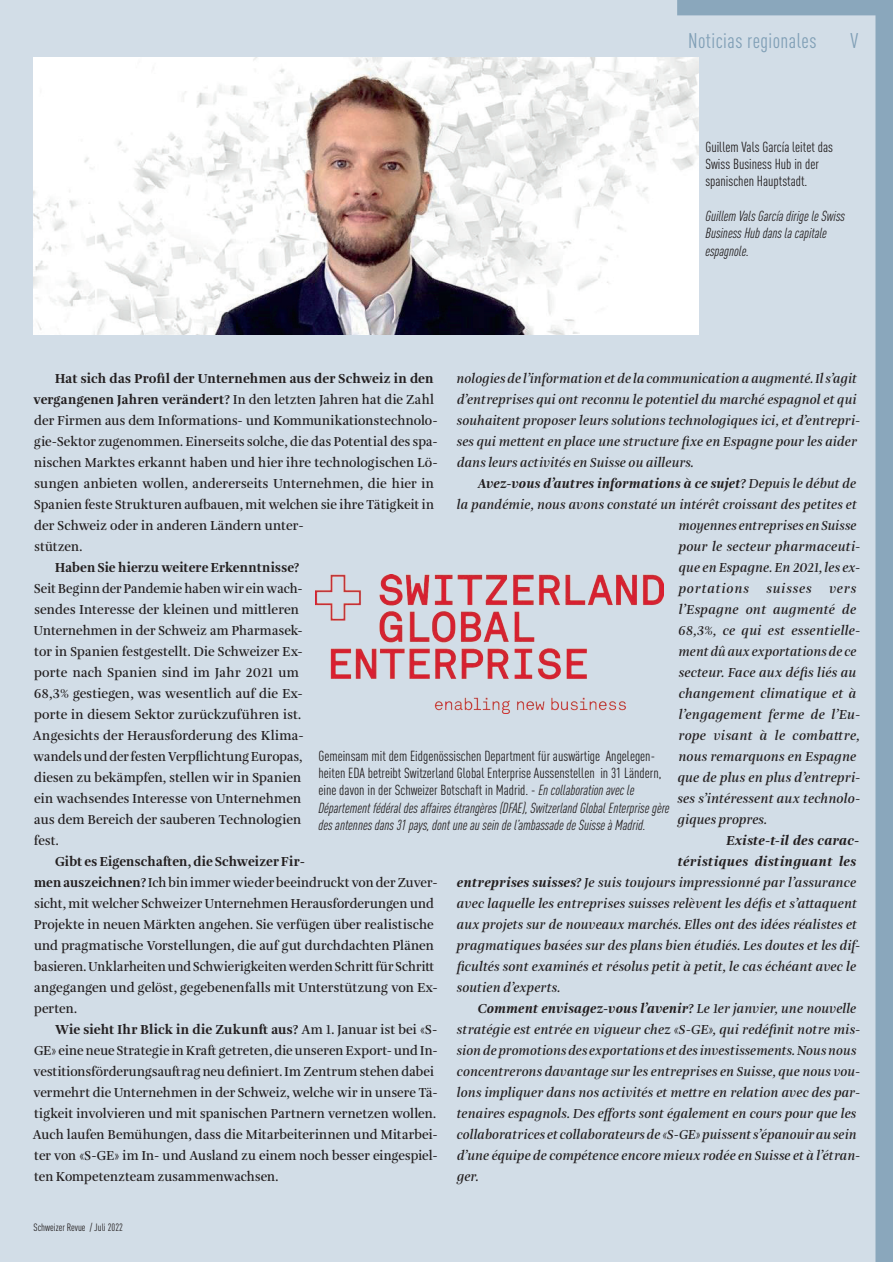
<style>
.page{position:relative;width:893px;height:1262px;background:#d2dde7}
.page>*{position:absolute;margin:0;border:0;box-sizing:border-box;transform-origin:0 0}
.t1{font:condensed 21px "DINOT";letter-spacing:.02em;color:#809fb6}
.t2{font:condensed 14.4px/17.2px "DINOT";color:#231f20}
.t3{font:italic condensed 14.4px/17.2px "DINOT";color:#231f20}
.t4{font:italic 600 13.5px/21px "Amalia Pro";letter-spacing:.015em;color:#231f20}
.t5{font:600 13.5px/21px "Amalia Pro";letter-spacing:.005em;color:#231f20;scale:.95 1}
.t6{font:600 13.5px/21px "Amalia Pro";letter-spacing:.005em;color:#231f20;scale:.94 1}
.t7{font:600 13.5px/21px "Amalia Pro";letter-spacing:.005em;color:#231f20}
.t8{font:italic 900 13.5px "Amalia Pro";letter-spacing:.015em;color:#231f20}
.t9{font:900 13.5px "Amalia Pro";letter-spacing:.005em;color:#231f20;scale:.95 1}
.t10{font:italic 600 13.5px "Amalia Pro";letter-spacing:.06em;color:#231f20}
.t11{font:italic 600 13.5px "Amalia Pro";letter-spacing:.07em;color:#231f20}
.t12{font:condensed 10.5px "DINOT";color:#231f20}
.s1{font-weight:900}
.s2{font-weight:600}
.s3{font-style:italic}
</style>
<div class="page">
<svg style="left:677px;top:0;width:216px;height:1262px"></svg>
<img style="left:34px;top:58px;width:664px;height:276px">
<img style="left:315px;top:575px;width:348px;height:139px">
<h1 class="t1" style="left:688px;top:29px;width:130px">Noticias regionales</h1>
<h1 class="t1" style="left:850px;top:29px;width:9px">V</h1>
<p class="t2" style="left:705px;top:138px;width:129px">Guillem Vals García leitet das<br>Swiss Business Hub in der spanischen Hauptstadt.</p>
<p class="t3" style="left:705px;top:207px;width:141px">Guillem Vals García dirige le Swiss<br>Business Hub dans la capitale espagnole.</p>
<p class="t5" style="left:33px;top:368px;width:427px;text-indent:22px"><span class="s1">Hat sich das Profil der Unternehmen aus der Schweiz in den vergangenen Jahren verändert?</span> In den letzten Jahren hat die Zahl der Firmen aus dem Informations- und Kommunikationstechnolo&shy;gie-Sektor zugenommen. Einerseits solche, die das Potential des spa&shy;nischen Marktes erkannt haben und hier ihre technologischen Lö&shy;sungen anbieten wollen, andererseits Unternehmen, die hier in Spanien feste Strukturen aufbauen, mit welchen sie ihre Tätigkeit in der Schweiz oder in anderen Ländern unter-<br>stützen.</p>
<p class="t9" style="left:55px;top:559px;width:259px">Haben Sie hierzu weitere Erkenntnisse?</p>
<p class="t6" style="left:33px;top:578px;width:290px">Seit Beginn der Pandemie haben wir ein wach&shy;sendes Interesse der kleinen und mittleren Unternehmen in der Schweiz am Pharmasek&shy;tor in Spanien festgestellt. Die Schweizer Ex&shy;porte nach Spanien sind im Jahr 2021 um 68,3% gestiegen, was wesentlich auf die Ex&shy;porte in diesem Sektor zurückzuführen ist.<br>Angesichts der Herausforderung des Klima&shy;wandels und der festen Verpflichtung Europas, diesen zu bekämpfen, stellen wir in Spanien ein wachsendes Interesse von Unternehmen aus dem Bereich der sauberen Technologien fest.</p>
<p class="t5" style="left:34px;top:851px;width:427px;text-indent:21px"><span class="s1">Gibt es Eigenschaften, die Schweizer Fir-<br>men auszeichnen?</span> Ich bin immer wieder beeindruckt von der Zuver&shy;sicht, mit welcher Schweizer Unternehmen Herausforderungen und Projekte in neuen Märkten angehen. Sie verfügen über realistische und pragmatische Vorstellungen, die auf gut durchdachten Plänen basieren. Unklarheiten und Schwierigkeiten werden Schritt für Schritt angegangen und gelöst, gegebenenfalls mit Unterstützung von Ex&shy;perten.</p>
<p class="t7" style="left:33px;top:1019px;width:406px;text-indent:22px"><span class="s1">Wie sieht Ihr Blick in die Zukunft aus?</span> Am 1. Januar ist bei «S-GE» eine neue Strategie in Kraft getreten, die unseren Export- und In&shy;vestitionsförderungsauftrag neu definiert. Im Zentrum stehen dabei vermehrt die Unternehmen in der Schweiz, welche wir in unsere Tä&shy;tigkeit involvieren und mit spanischen Partnern vernetzen wollen.<br>Auch laufen Bemühungen, dass die Mitarbeiterinnen und Mitarbei&shy;ter von «S-GE» im In- und Ausland zu einem noch besser eingespiel&shy;ten Kompetenzteam zusammenwachsen.</p>
<p class="t4" style="left:457px;top:368px;width:405px">nologies de l’information et de la communication a augmenté. Il s’agit d’entreprises qui ont reconnu le potentiel du marché espagnol et qui souhaitent proposer leurs solutions technologiques ici, et d’entrepri&shy;ses qui mettent en place une structure fixe en Espagne pour les aider dans leurs activités en Suisse ou ailleurs.</p>
<p class="t8" style="left:478px;top:475px;width:380px">Avez-vous d’autres informations à ce sujet? <span class="s2">Depuis le début de</span></p>
<p class="t4" style="left:457px;top:494px;width:401px">la pandémie, nous avons constaté un intérêt croissant des petites et</p>
<p class="t4" style="left:678px;top:515px;width:179px">moyennes entreprises en Suisse</p>
<p class="t4" style="left:679px;top:536px;width:183px">pour le secteur pharmaceuti-</p>
<p class="t4" style="left:679px;top:557px;width:183px">que en Espagne. En 2021, les ex-</p>
<p class="t10" style="left:679px;top:580px;width:72px">portations</p>
<p class="t11" style="left:766px;top:580px;width:47px">suisses</p>
<p class="t4" style="left:678px;top:578px;width:184px;text-indent:151px">vers l’Espagne ont augmenté de<br>68,3%, ce qui est essentielle&shy;ment dû aux exportations de ce secteur. Face aux défis liés au changement climatique et à l’engagement ferme de l’Eu&shy;rope visant à le combattre, nous remarquons en Espagne que de plus en plus d’entrepri&shy;ses s’intéressent aux technolo&shy;giques propres.</p>
<p class="t8" style="left:726px;top:832px;width:134px">Existe-t-il des carac-</p>
<p class="t8" style="left:678px;top:853px;width:180px">téristiques distinguant les</p>
<p class="t4" style="left:457px;top:872px;width:401px"><span class="s1">entreprises suisses?</span> Je suis toujours impressionné par l’assurance</p>
<p class="t4" style="left:457px;top:893px;width:401px">avec laquelle les entreprises suisses relèvent les défis et s’attaquent</p>
<p class="t4" style="left:457px;top:914px;width:401px">aux projets sur de nouveaux marchés. Elles ont des idées réalistes et</p>
<p class="t4" style="left:457px;top:935px;width:405px">pragmatiques basées sur des plans bien étudiés. Les doutes et les dif-</p>
<p class="t4" style="left:457px;top:956px;width:401px">ficultés sont examinés et résolus petit à petit, le cas échéant avec le</p>
<p class="t4" style="left:457px;top:977px;width:105px">soutien d’experts.</p>
<p class="t8" style="left:478px;top:1000px;width:380px">Comment envisagez-vous l’avenir? <span class="s2">Le 1er janvier, une nouvelle</span></p>
<p class="t4" style="left:457px;top:1019px;width:405px">stratégie est entrée en vigueur chez «S-GE», qui redéfinit notre mis-</p>
<p class="t4" style="left:457px;top:1040px;width:401px">sion de promotions des exportations et des investissements. Nous nous</p>
<p class="t4" style="left:457px;top:1061px;width:405px">concentrerons davantage sur les entreprises en Suisse, que nous vou-</p>
<p class="t4" style="left:457px;top:1082px;width:405px">lons impliquer dans nos activités et mettre en relation avec des par-</p>
<p class="t4" style="left:457px;top:1103px;width:401px">tenaires espagnols. Des efforts sont également en cours pour que les</p>
<p class="t4" style="left:457px;top:1124px;width:401px">collaboratrices et collaborateurs de «S-GE» puissent s’épanouir au sein</p>
<p class="t4" style="left:457px;top:1145px;width:405px">d’une équipe de compétence encore mieux rodée en Suisse et à l’étran-</p>
<p class="t4" style="left:457px;top:1166px;width:23px">ger.</p>
<p class="t2" style="left:318px;top:747px;width:353px">Gemeinsam mit dem Eidgenössischen Department für auswärtige Angelegen&shy;heiten EDA betreibt Switzerland Global Enterprise Aussenstellen in 31 Ländern, eine davon in der Schweizer Botschaft in Madrid. - <span class="s3">En collaboration avec le Département fédéral des affaires étrangères (DFAE), Switzerland Global Enterprise gère des antennes dans 31 pays, dont une au sein de l’ambassade de Suisse à Madrid.</span></p>
<p class="t12" style="left:34px;top:1221px;width:91px">Schweizer Revue / Juli 2022</p>
</div>
